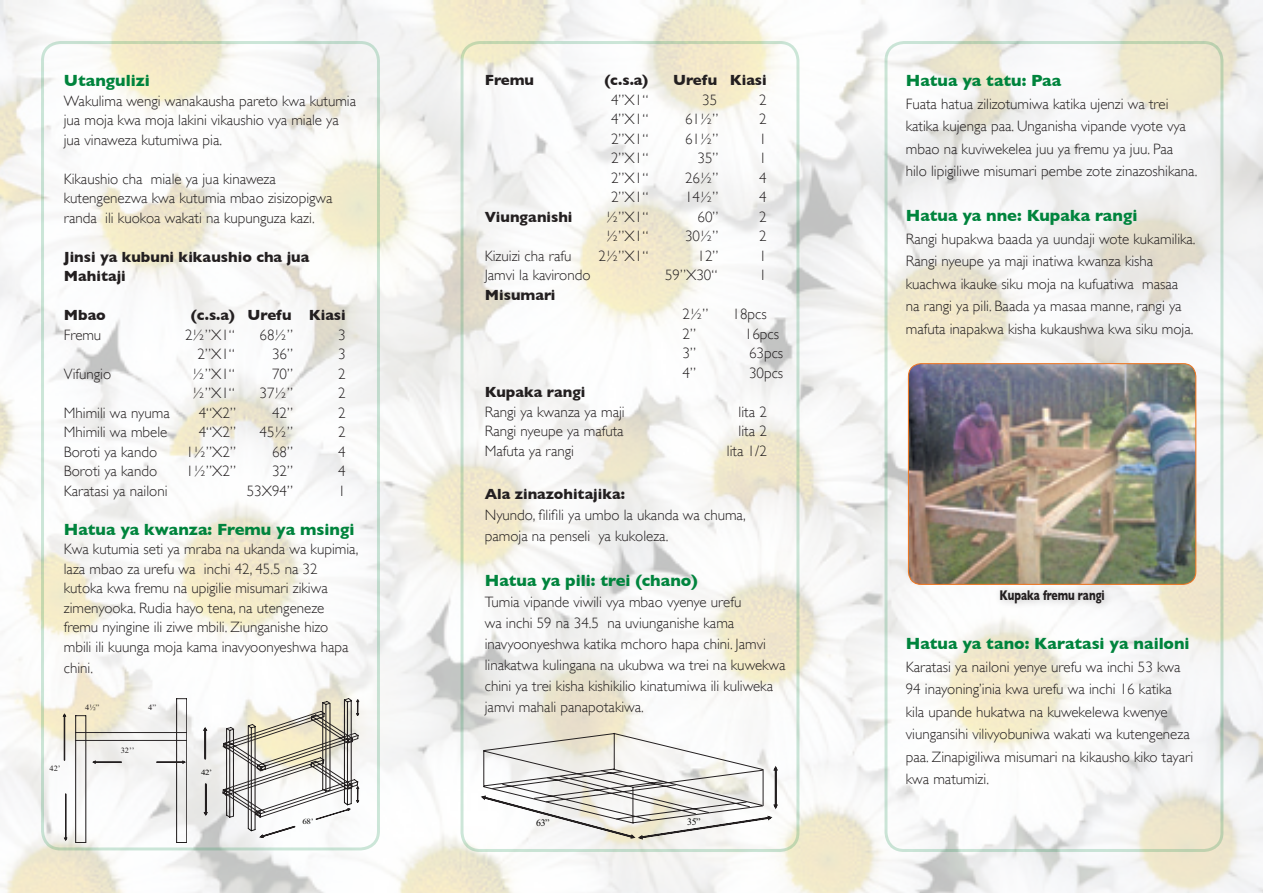
<style>
.page{position:relative;width:1263px;height:893px;background:#fff}
.page>*{position:absolute;margin:0;border:0;box-sizing:border-box;transform-origin:0 0}
.t1{font:700 16.5px "Gill Sans";color:#00843d}
.t2{font:300 15px/22.5px "Gill Sans";color:#231f20}
.t3{font:700 15px "Gill Sans";color:#231f20}
.t4{font:700 14.4px "Gill Sans";color:#231f20;scale:.73 1}
.t5{font:9.9px "Times New Roman";color:#050504}
.t6{font:8.1px "Times New Roman";color:#231f20;scale:1.04 1}
.t7{font:7.95px "Times New Roman";color:#050504;scale:1.12 1}
</style>
<div class="page">
<img style="left:0;top:0;width:1263px;height:893px">
<div style="left:41px;top:41px;width:339px;height:809px;border:3px solid #00843d;border-radius:18px"></div>
<div style="left:884px;top:41px;width:339px;height:811px;border:3px solid #00843d;border-radius:18px"></div>
<div style="left:460px;top:41px;width:339px;height:811px;border:3px solid #00843d;border-radius:18px"></div>
<img style="left:908px;top:364px;width:288px;height:220px">
<div style="left:908px;top:363px;width:288px;height:222px;border:1px solid #ee7723;border-radius:13px"></div>
<div style="left:993px;top:583px;width:119px;height:28px;background:#231f20;opacity:.26"></div>
<hr style="left:176px;top:699px;width:1px;height:143px;background:#231f20">
<hr style="left:186px;top:699px;width:1px;height:143px;background:#231f20">
<hr style="left:75px;top:716px;width:1px;height:126px;background:#231f20">
<hr style="left:86px;top:716px;width:1px;height:126px;background:#231f20">
<hr style="left:75px;top:732px;width:112px;height:1px;background:#231f20">
<hr style="left:75px;top:740px;width:112px;height:1px;background:#231f20">
<svg style="left:156px;top:760px;width:31px;height:4px"></svg>
<svg style="left:92px;top:760px;width:30px;height:4px"></svg>
<svg style="left:63px;top:793px;width:5px;height:49px"></svg>
<svg style="left:62px;top:713px;width:5px;height:48px"></svg>
<svg style="left:202px;top:783px;width:7px;height:34px"></svg>
<svg style="left:202px;top:725px;width:7px;height:35px"></svg>
<svg style="left:222px;top:698px;width:137px;height:140px"></svg>
<svg style="left:481px;top:733px;width:297px;height:107px"></svg>
<p class="t1" style="left:64px;top:71px;width:88px">Utangulizi</p>
<p class="t2" style="left:64px;top:91px;width:294px;line-height:19.5px">Wakulima wengi wanakausha pareto kwa kutumia jua moja kwa moja lakini vikaushio vya miale ya jua vinaweza kutumiwa pia.</p>
<p class="t2" style="left:64px;top:169px;width:270px;line-height:19.5px">Kikaushio cha miale ya jua kinaweza kutengenezwa kwa kutumia mbao zisizopigwa randa ili kuokoa wakati na kupunguza kazi.</p>
<p class="t3" style="left:64px;top:248px;width:247px">Jinsi ya kubuni kikaushio cha jua</p>
<p class="t3" style="left:64px;top:268px;width:64px">Mahitaji</p>
<p class="t3" style="left:64px;top:307px;width:44px">Mbao</p>
<p class="t3" style="left:191px;top:307px;width:156px">(c.s.a) Urefu Kiasi</p>
<p class="t2" style="left:64px;top:324px;width:39px">Fremu</p>
<p class="t2" style="left:185px;top:324px;width:51px">2½”X1“</p>
<p class="t2" style="left:260px;top:324px;width:35px">68½”</p>
<p class="t2" style="left:338px;top:324px;width:9px">3</p>
<p class="t2" style="left:198px;top:343px;width:39px">2”X1“</p>
<p class="t2" style="left:272px;top:343px;width:22px">36”</p>
<p class="t2" style="left:338px;top:343px;width:9px">3</p>
<p class="t2" style="left:64px;top:363px;width:49px">Vifungio</p>
<p class="t2" style="left:193px;top:363px;width:44px">½”X1“</p>
<p class="t2" style="left:272px;top:363px;width:22px">70”</p>
<p class="t2" style="left:338px;top:363px;width:9px">2</p>
<p class="t2" style="left:193px;top:382px;width:44px">½”X1“</p>
<p class="t2" style="left:260px;top:382px;width:35px">37½”</p>
<p class="t2" style="left:338px;top:382px;width:9px">2</p>
<p class="t2" style="left:64px;top:402px;width:107px">Mhimili wa nyuma</p>
<p class="t2" style="left:199px;top:402px;width:39px">4“X2”</p>
<p class="t2" style="left:272px;top:402px;width:22px">42”</p>
<p class="t2" style="left:338px;top:402px;width:9px">2</p>
<p class="t2" style="left:64px;top:421px;width:105px">Mhimili wa mbele</p>
<p class="t2" style="left:199px;top:421px;width:39px">4“X2”</p>
<p class="t2" style="left:260px;top:421px;width:35px">45½”</p>
<p class="t2" style="left:338px;top:421px;width:9px">2</p>
<p class="t2" style="left:64px;top:441px;width:95px">Boroti ya kando</p>
<p class="t2" style="left:186px;top:441px;width:51px">1½”X2”</p>
<p class="t2" style="left:272px;top:441px;width:22px">68”</p>
<p class="t2" style="left:338px;top:441px;width:9px">4</p>
<p class="t2" style="left:64px;top:460px;width:95px">Boroti ya kando</p>
<p class="t2" style="left:186px;top:460px;width:51px">1½”X2”</p>
<p class="t2" style="left:272px;top:460px;width:22px">32”</p>
<p class="t2" style="left:338px;top:460px;width:9px">4</p>
<p class="t2" style="left:64px;top:480px;width:105px">Karatasi ya nailoni</p>
<p class="t2" style="left:247px;top:480px;width:48px">53X94”</p>
<p class="t2" style="left:338px;top:480px;width:9px">1</p>
<p class="t1" style="left:64px;top:520px;width:292px">Hatua ya kwanza: Fremu ya msingi</p>
<p class="t2" style="left:64px;top:540px;width:296px;line-height:19.5px">Kwa kutumia seti ya mraba na ukanda wa kupimia, laza mbao za urefu wa inchi 42, 45.5 na 32 kutoka kwa fremu na upigilie misumari zikiwa zimenyooka. Rudia hayo tena, na utengeneze fremu nyingine ili ziwe mbili. Ziunganishe hizo mbili ili kuunga moja kama inavyoonyeshwa hapa</p>
<p class="t2" style="left:64px;top:657px;width:31px">chini.</p>
<p class="t6" style="left:85px;top:702px;width:15px">4½”</p>
<p class="t6" style="left:148px;top:702px;width:9px">4”</p>
<p class="t6" style="left:50px;top:764px;width:12px">42’</p>
<p class="t6" style="left:121px;top:746px;width:15px">32’’</p>
<p class="t7" style="left:201px;top:768px;width:11px">42’</p>
<p class="t3" style="left:485px;top:72px;width:51px">Fremu</p>
<p class="t3" style="left:604px;top:72px;width:45px">(c.s.a)</p>
<p class="t3" style="left:673px;top:72px;width:95px">Urefu Kiasi</p>
<p class="t2" style="left:611px;top:89px;width:39px">4”X1“</p>
<p class="t2" style="left:702px;top:89px;width:16px">35</p>
<p class="t2" style="left:759px;top:89px;width:9px">2</p>
<p class="t2" style="left:611px;top:108px;width:39px">4”X1“</p>
<p class="t2" style="left:685px;top:108px;width:35px">61½”</p>
<p class="t2" style="left:759px;top:108px;width:9px">2</p>
<p class="t2" style="left:611px;top:128px;width:39px">2”X1“</p>
<p class="t2" style="left:685px;top:128px;width:35px">61½”</p>
<p class="t2" style="left:759px;top:128px;width:9px">1</p>
<p class="t2" style="left:611px;top:147px;width:39px">2”X1“</p>
<p class="t2" style="left:697px;top:147px;width:22px">35”</p>
<p class="t2" style="left:759px;top:147px;width:9px">1</p>
<p class="t2" style="left:611px;top:167px;width:39px">2”X1“</p>
<p class="t2" style="left:685px;top:167px;width:35px">26½”</p>
<p class="t2" style="left:759px;top:167px;width:9px">4</p>
<p class="t2" style="left:611px;top:186px;width:39px">2”X1“</p>
<p class="t2" style="left:685px;top:186px;width:35px">14½”</p>
<p class="t2" style="left:759px;top:186px;width:9px">4</p>
<p class="t3" style="left:485px;top:208px;width:89px">Viunganishi</p>
<p class="t2" style="left:606px;top:206px;width:44px">½”X1“</p>
<p class="t2" style="left:697px;top:206px;width:22px">60”</p>
<p class="t2" style="left:759px;top:206px;width:9px">2</p>
<p class="t2" style="left:606px;top:225px;width:44px">½”X1“</p>
<p class="t2" style="left:685px;top:225px;width:35px">30½”</p>
<p class="t2" style="left:759px;top:225px;width:9px">2</p>
<p class="t2" style="left:485px;top:245px;width:88px">Kizuizi cha rafu</p>
<p class="t2" style="left:599px;top:245px;width:51px">2½”X1“</p>
<p class="t2" style="left:697px;top:245px;width:22px">12”</p>
<p class="t2" style="left:759px;top:245px;width:9px">1</p>
<p class="t2" style="left:485px;top:264px;width:107px">Jamvi la kavirondo</p>
<p class="t2" style="left:665px;top:264px;width:54px">59”X30“</p>
<p class="t2" style="left:759px;top:264px;width:9px">1</p>
<p class="t3" style="left:485px;top:286px;width:72px">Misumari</p>
<p class="t2" style="left:683px;top:303px;width:27px">2½”</p>
<p class="t2" style="left:733px;top:303px;width:36px">18pcs</p>
<p class="t2" style="left:682px;top:323px;width:15px">2”</p>
<p class="t2" style="left:745px;top:323px;width:36px">16pcs</p>
<p class="t2" style="left:682px;top:342px;width:15px">3”</p>
<p class="t2" style="left:749px;top:342px;width:36px">63pcs</p>
<p class="t2" style="left:682px;top:362px;width:15px">4”</p>
<p class="t2" style="left:749px;top:362px;width:36px">30pcs</p>
<p class="t3" style="left:485px;top:384px;width:102px">Kupaka rangi</p>
<p class="t2" style="left:485px;top:401px;width:141px">Rangi ya kwanza ya maji</p>
<p class="t2" style="left:738px;top:401px;width:30px">lita 2</p>
<p class="t2" style="left:485px;top:420px;width:140px">Rangi nyeupe ya mafuta</p>
<p class="t2" style="left:738px;top:420px;width:30px">lita 2</p>
<p class="t2" style="left:485px;top:440px;width:91px">Mafuta ya rangi</p>
<p class="t2" style="left:727px;top:440px;width:41px">lita 1/2</p>
<p class="t3" style="left:485px;top:486px;width:142px">Ala zinazohitajika:</p>
<p class="t2" style="left:485px;top:505px;width:262px;line-height:21px">Nyundo, filifili ya umbo la ukanda wa chuma, pamoja na penseli ya kukoleza.</p>
<p class="t1" style="left:485px;top:571px;width:214px">Hatua ya pili: trei (chano)</p>
<p class="t2" style="left:485px;top:592px;width:302px;line-height:21px">Tumia vipande viwili vya mbao vyenye urefu<br>wa inchi 59 na 34.5 na uviunganishe kama inavyoonyeshwa katika mchoro hapa chini. Jamvi linakatwa kulingana na ukubwa wa trei na kuwekwa chini ya trei kisha kishikilio kinatumiwa ili kuliweka jamvi mahali panapotakiwa.</p>
<p class="t7" style="left:302px;top:816px;width:11px">68’</p>
<p class="t5" style="left:536px;top:817px;width:15px">63”</p>
<p class="t5" style="left:687px;top:816px;width:15px">35”</p>
<p class="t1" style="left:906px;top:71px;width:157px">Hatua ya tatu: Paa</p>
<p class="t2" style="left:906px;top:93px;width:293px">Fuata hatua zilizotumiwa katika ujenzi wa trei katika kujenga paa. Unganisha vipande vyote vya mbao na kuviwekelea juu ya fremu ya juu. Paa hilo lipigiliwe misumari pembe zote zinazoshikana.</p>
<p class="t1" style="left:906px;top:206px;width:233px">Hatua ya nne: Kupaka rangi</p>
<p class="t2" style="left:906px;top:228px;width:291px">Rangi hupakwa baada ya uundaji wote kukamilika.<br>Rangi nyeupe ya maji inatiwa kwanza kisha kuachwa ikauke siku moja na kufuatiwa masaa na rangi ya pili. Baada ya masaa manne, rangi ya mafuta inapakwa kisha kukaushwa kwa siku moja.</p>
<p class="t4" style="left:999px;top:586px;width:146px">Kupaka fremu rangi</p>
<p class="t1" style="left:906px;top:634px;width:285px">Hatua ya tano: Karatasi ya nailoni</p>
<p class="t2" style="left:906px;top:655px;width:289px">Karatasi ya nailoni yenye urefu wa inchi 53 kwa 94 inayoning’inia kwa urefu wa inchi 16 katika kila upande hukatwa na kuwekelewa kwenye viungansihi vilivyobuniwa wakati wa kutengeneza paa. Zinapigiliwa misumari na kikausho kiko tayari kwa matumizi.</p>
</div>
